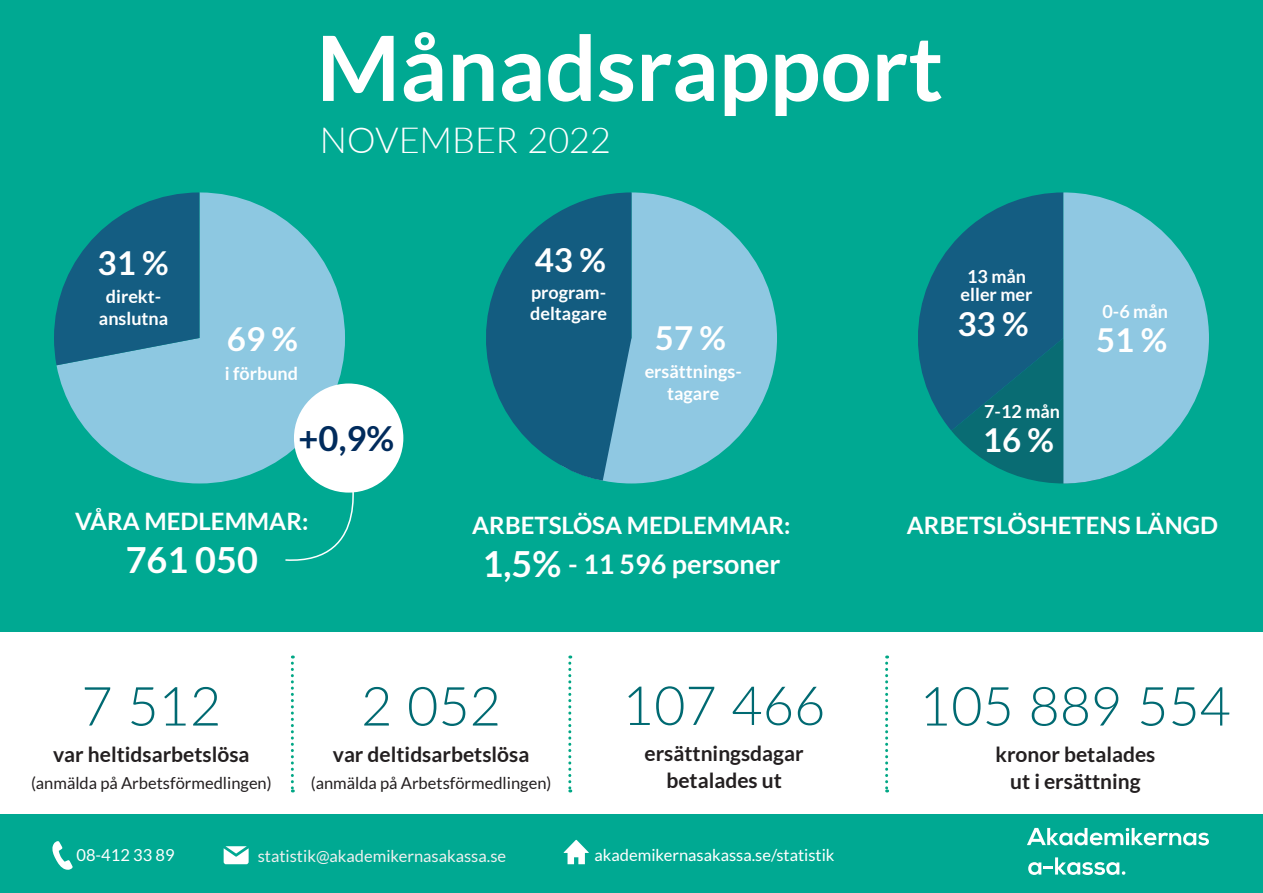
<style>
.page{position:relative;width:1263px;height:893px;background:#fff}
.page>*{position:absolute;margin:0;border:0;box-sizing:border-box;transform-origin:0 0}
.t1{font:700 90px "Lato";color:#fff}
.t2{font:300 54px "Lato";color:#006a72}
.t3{font:300 36px "Lato";color:#fff}
.t4{font:700 36px "Lato";color:#fff}
.t5{font:700 34.5px "Lato";color:#002b5c}
.t6{font:700 33px "Lato";color:#fff}
.t7{font:700 27px "Lato";color:#fff}
.t8{font:700 24px "Lato";color:#fff}
.t9{font:700 21px "Lato";color:#231f20}
.t10{font:700 18px "Lato";color:#fff}
.t11{font:16.5px "Lato";color:#231f20}
.bröd{font:16.5px "Lato";color:#fff}
.bröd-2{font:16.5px "Lato";color:#eff0f0}
.s1{font-size:36px}
</style>
<div class="page">
<div style="left:0;top:0;width:1263px;height:631px;background:#00a992"></div>
<svg style="left:918px;top:192px;width:291px;height:292px"></svg>
<svg style="left:600px;top:192px;width:177px;height:291px;fill:#8fc8e2"></svg>
<svg style="left:486px;top:192px;width:145px;height:288px;fill:#135c80"></svg>
<svg style="left:57px;top:192px;width:288px;height:291px;fill:#8dc8e1"></svg>
<svg style="left:54px;top:192px;width:146px;height:173px"></svg>
<svg style="left:284px;top:466px;width:89px;height:95px"></svg>
<svg style="left:291px;top:655px;width:3px;height:137px"></svg>
<svg style="left:568px;top:655px;width:3px;height:137px"></svg>
<svg style="left:885px;top:655px;width:3px;height:137px"></svg>
<div style="left:0;top:814px;width:1263px;height:79px;background:#00a992"></div>
<div style="left:294px;top:383px;width:109px;height:110px;background:#fff;border-radius:50%"></div>
<svg style="left:52px;top:841px;width:21px;height:29px"></svg>
<svg style="left:224px;top:846px;width:25px;height:18px"></svg>
<svg style="left:563px;top:840px;width:26px;height:24px"></svg>
<svg style="left:1027px;top:827px;width:182px;height:18px"></svg>
<svg style="left:1028px;top:857px;width:97px;height:18px"></svg>
<p class="t6" style="left:98px;top:244px;width:73px">31 %</p>
<p class="t10" style="left:106px;top:286px;width:57px">direkt-</p>
<p class="t10" style="left:99px;top:308px;width:71px">anslutna</p>
<p class="t1" style="left:316px;top:17px;width:628px">Månadsrapport</p>
<p class="t3" style="left:320px;top:115px;width:293px">NOVEMBER 2022</p>
<p class="t6" style="left:227px;top:320px;width:73px">69 %</p>
<p class="t10" style="left:225px;top:363px;width:75px">i förbund</p>
<p class="t5" style="left:299px;top:419px;width:97px">+0,9%</p>
<p class="t6" style="left:535px;top:241px;width:73px">43 %</p>
<p class="t10" style="left:531px;top:282px;width:77px">program-</p>
<p class="t10" style="left:530px;top:303px;width:78px">deltagare</p>
<p class="t6" style="left:655px;top:319px;width:73px">57 %</p>
<p class="t10" style="left:645px;top:362px;width:99px">ersättnings-</p>
<p class="t10" style="left:667px;top:383px;width:54px">tagare</p>
<p class="t10" style="left:967px;top:266px;width:61px">13 mån</p>
<p class="t10" style="left:961px;top:284px;width:73px">eller mer</p>
<p class="t6" style="left:957px;top:305px;width:73px">33 %</p>
<p class="t10" style="left:984px;top:401px;width:78px">7-12 mån</p>
<p class="t6" style="left:983px;top:421px;width:73px">16 %</p>
<p class="t10" style="left:1102px;top:302px;width:67px">0-6 mån</p>
<p class="t6" style="left:1096px;top:321px;width:73px">51 %</p>
<p class="t8" style="left:75px;top:507px;width:235px">VÅRA MEDLEMMAR:</p>
<p class="t4" style="left:126px;top:539px;width:134px">761 050</p>
<p class="t8" style="left:472px;top:511px;width:320px">ARBETSLÖSA MEDLEMMAR:</p>
<p class="t7" style="left:482px;top:549px;width:299px"><span class="s1">1,5%</span> - 11 596 personer</p>
<p class="t2" style="left:81px;top:669px;width:141px">7 512</p>
<p class="t9" style="left:53px;top:742px;width:198px">var heltidsarbetslösa</p>
<p class="t11" style="left:31px;top:773px;width:242px">(anmälda på Arbetsförmedlingen)</p>
<p class="t2" style="left:361px;top:669px;width:141px">2 052</p>
<p class="t9" style="left:333px;top:742px;width:198px">var deltidsarbetslösa</p>
<p class="t11" style="left:311px;top:773px;width:242px">(anmälda på Arbetsförmedlingen)</p>
<p class="t2" style="left:623px;top:668px;width:204px">107 466</p>
<p class="t9" style="left:644px;top:741px;width:161px">ersättningsdagar</p>
<p class="t9" style="left:666px;top:768px;width:117px">betalades ut</p>
<p class="bröd" style="left:76px;top:846px;width:100px">08-412 33 89</p>
<p class="bröd-2" style="left:258px;top:847px;width:250px">statistik@akademikernasakassa.se</p>
<p class="bröd" style="left:594px;top:846px;width:242px">akademikernasakassa.se/statistik</p>
<p class="t8" style="left:907px;top:511px;width:313px">ARBETSLÖSHETENS LÄNGD</p>
<p class="t2" style="left:920px;top:669px;width:313px">105 889 554</p>
<p class="t9" style="left:995px;top:742px;width:161px">kronor betalades</p>
<p class="t9" style="left:1010px;top:769px;width:132px">ut i ersättning</p>
</div>
